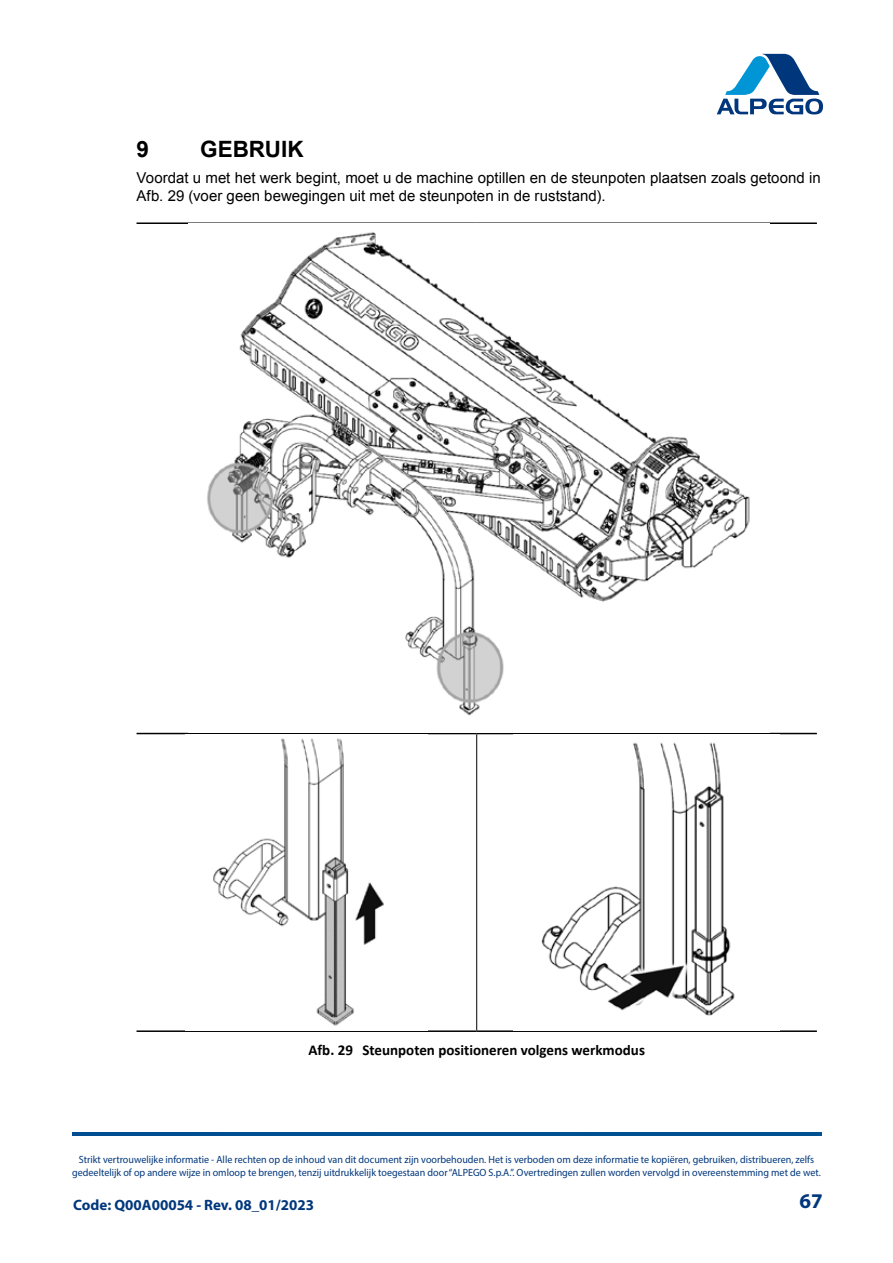
<style>
.page{position:relative;width:893px;height:1263px;background:#fff}
.page>*{position:absolute;margin:0;border:0;box-sizing:border-box;transform-origin:0 0}
.t1{font:700 22.5px "Arial";color:#000}
.t2{font:700 21px "Myriad Pro";color:#00377c}
.t3{font:15px/18px "Arial";color:#000}
.t4{font:700 15px "Calibri";color:#000}
.t5{font:700 15px "Myriad Pro";color:#00377c}
.t6{font:10.5px/12.6px "Myriad Variable Concept";color:#00377c;text-align:center;scale:.96 1}
</style>
<div class="page">
<svg style="left:717px;top:54px;width:106px;height:60px"></svg>
<img style="left:73px;top:1133px;width:749px;height:2px">
<hr style="left:137px;top:222px;width:340px;height:2px;background:#000">
<hr style="left:477px;top:222px;width:340px;height:2px;background:#000">
<hr style="left:137px;top:733px;width:340px;height:1px;background:#000">
<hr style="left:477px;top:733px;width:340px;height:1px;background:#000">
<hr style="left:137px;top:1030px;width:340px;height:2px;background:#000">
<hr style="left:477px;top:1030px;width:340px;height:2px;background:#000">
<hr style="left:476px;top:734px;width:1px;height:296px;background:#000">
<img style="left:207px;top:232px;width:543px;height:484px">
<img style="left:213px;top:738px;width:171px;height:288px">
<img style="left:541px;top:742px;width:194px;height:274px">
<h1 class="t1" style="left:137px;top:134px;width:14px">9</h1>
<h1 class="t1" style="left:200px;top:134px;width:105px">GEBRUIK</h1>
<h3 class="t3" style="left:137px;top:169px;width:686px">Voordat u met het werk begint, moet u de machine optillen en de steunpoten plaatsen zoals getoond in<br>Afb. 29 (voer geen bewegingen uit met de steunpoten in de ruststand).</h3>
<h3 class="t4" style="left:308px;top:1040px;width:338px">Afb. 29 Steunpoten positioneren volgens werkmodus</h3>
<p class="t6" style="left:72px;top:1153px;width:781px">Strikt vertrouwelijke informatie - Alle rechten op de inhoud van dit document zijn voorbehouden. Het is verboden om deze informatie te kopiëren, gebruiken, distribueren, zelfs gedeeltelijk of op andere wijze in omloop te brengen, tenzij uitdrukkelijk toegestaan door “ALPEGO S.p.A.”. Overtredingen zullen worden vervolgd in overeenstemming met de wet.</p>
<h3 class="t5" style="left:73px;top:1195px;width:242px">Code: Q00A00054 - Rev. 08_01/2023</h3>
<h2 class="t2" style="left:799px;top:1187px;width:25px">67</h2>
</div>
